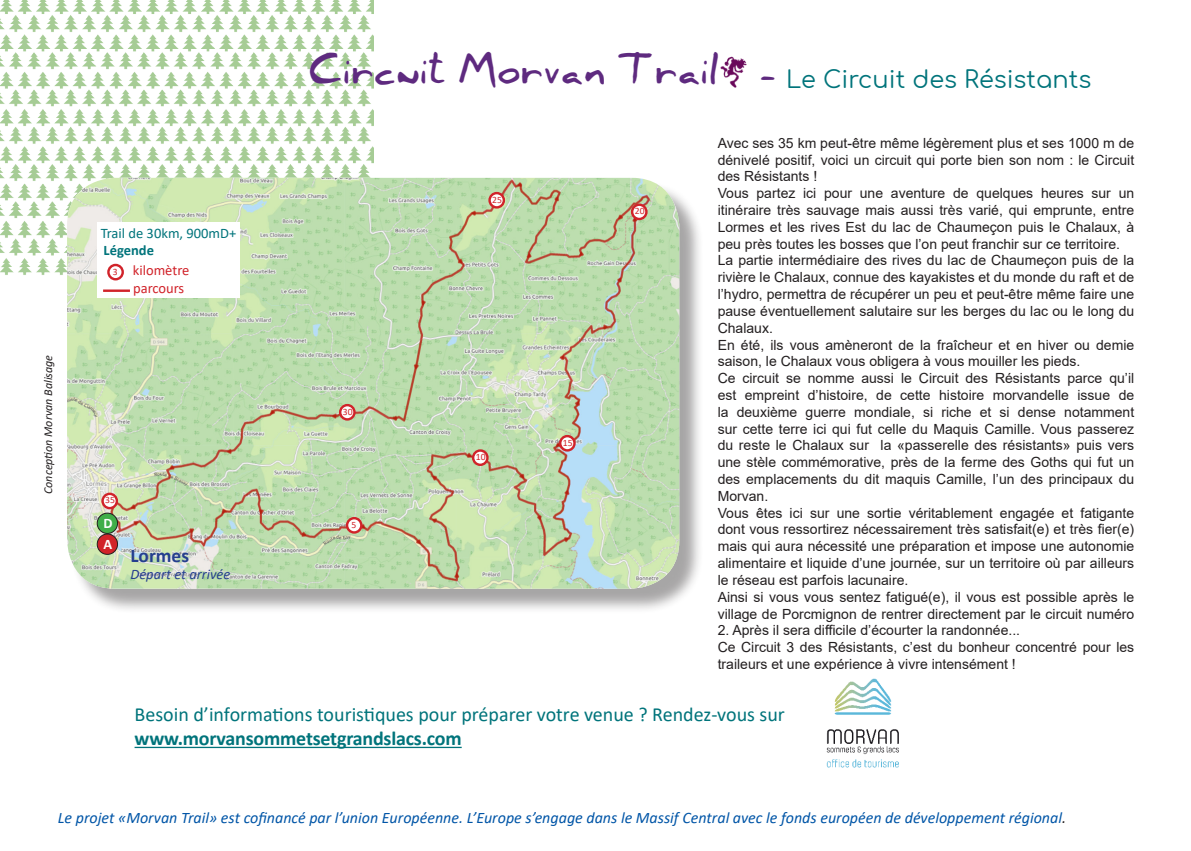
<style>
.page{position:relative;width:1191px;height:851px;background:#fff}
.page>*{position:absolute;margin:0;border:0;box-sizing:border-box;transform-origin:0 0}
.t1{font:24px "Comfortaa";color:#00747b}
.t2{font:20px "Calibri";color:#00747b}
.t3{font:700 20px "Calibri";letter-spacing:-.01em;color:#00747b}
.t4{font:700 19.4px "Calibri";color:#253f8e}
.t5{font:italic 16px "Calibri";color:#0155a7}
.t6{font:14.6px "Calibri";color:#00747b}
.t7{font:14.6px "Calibri";color:#d1232a}
.t8{font:italic 14.6px "Calibri";color:#253f8e}
.t9{font:700 14.6px "Calibri";color:#00747b}
.t10{font:700 14.6px "Calibri";color:#fff}
.t11{font:14px/16.8px "Arial";color:#231f20;text-align:justify}
.t12{font:italic 12px "Calibri";color:#231f20}
.t13{font:9.6px "Calibri";color:#d1232a}
.s1{font-family:"Nonciclopediaby Sabaku";font-size:40px;color:#5e2a7f}
.s2{font-family:"Nonciclopediaby Sabaku";font-size:34px;color:#5e2a7f}
.s3{color:#231f20}
</style>
<div class="page">
<img style="left:0;top:0;width:373px;height:275px">
<div style="left:70px;top:181px;width:634px;height:432px;background:#231f20;opacity:.4"></div>
<img style="left:67px;top:178px;width:612px;height:410px">
<img style="left:720px;top:57px;width:27px;height:31px">
<hr style="left:135px;top:746px;width:327px;height:2px;background:#00747b">
<img style="left:826px;top:678px;width:73px;height:90px">
<div style="left:347px;top:518px;width:14px;height:14px;background:#fff;border-radius:50%"></div>
<div style="left:346px;top:517px;width:16px;height:16px;border:2px solid #d1232a;border-radius:50%"></div>
<svg style="left:340px;top:405px;width:14px;height:14px"></svg>
<div style="left:339px;top:404px;width:17px;height:16px;border:2px solid #d1232a;border-radius:50%"></div>
<svg style="left:473px;top:450px;width:14px;height:14px"></svg>
<div style="left:472px;top:449px;width:16px;height:17px;border:2px solid #d1232a;border-radius:50%"></div>
<div style="left:560px;top:436px;width:14px;height:14px;background:#fff;border-radius:50%"></div>
<div style="left:559px;top:435px;width:16px;height:16px;border:2px solid #d1232a;border-radius:50%"></div>
<div style="left:97px;top:222px;width:142px;height:76px;background:#fff"></div>
<svg style="left:108px;top:265px;width:15px;height:14px"></svg>
<div style="left:107px;top:264px;width:17px;height:16px;border:2px solid #d1232a;border-radius:50%"></div>
<hr style="left:103px;top:289px;width:27px;height:3px;background:#d1232a">
<div style="left:97px;top:513px;width:21px;height:20px;background:#40ae49;border-radius:50%"></div>
<div style="left:97px;top:512px;width:21px;height:21px;border:1px solid #231f20;border-radius:50%"></div>
<div style="left:97px;top:534px;width:21px;height:20px;background:#d1232a;border-radius:50%"></div>
<div style="left:97px;top:533px;width:21px;height:21px;border:1px solid #231f20;border-radius:50%"></div>
<svg style="left:632px;top:205px;width:14px;height:14px"></svg>
<div style="left:631px;top:203px;width:16px;height:17px;border:2px solid #d1232a;border-radius:50%"></div>
<svg style="left:489px;top:193px;width:15px;height:14px"></svg>
<div style="left:488px;top:192px;width:17px;height:16px;border:2px solid #d1232a;border-radius:50%"></div>
<svg style="left:103px;top:493px;width:14px;height:15px"></svg>
<div style="left:101px;top:492px;width:17px;height:17px;border:2px solid #d1232a;border-radius:50%"></div>
<p class="t12" style="left:40px;top:494px;width:141px;rotate:-90deg">Conception Morvan Balisage</p>
<p class="t6" style="left:101px;top:223px;width:137px">Trail de 30km, 900mD+</p>
<p class="t9" style="left:104px;top:240px;width:52px">Légende</p>
<p class="t7" style="left:133px;top:260px;width:58px">kilomètre</p>
<p class="t7" style="left:133px;top:278px;width:53px">parcours</p>
<p class="t13" style="left:113px;top:264px;width:6px">3</p>
<p class="t13" style="left:105px;top:493px;width:11px">35</p>
<p class="t10" style="left:103px;top:512px;width:11px">D</p>
<p class="t10" style="left:103px;top:533px;width:10px">A</p>
<p class="t4" style="left:130px;top:541px;width:60px">Lormes</p>
<p class="t8" style="left:130px;top:564px;width:102px">Départ et arrivée</p>
<p class="t1" style="left:308px;top:57px;width:784px"><span class="s1">Circuit Morvan Trail</span> <span class="s2">-</span> Le Circuit des Résistants</p>
<p class="t13" style="left:343px;top:405px;width:11px">30</p>
<p class="t13" style="left:351px;top:517px;width:6px">5</p>
<p class="t13" style="left:492px;top:193px;width:11px">25</p>
<p class="t13" style="left:635px;top:204px;width:11px">20</p>
<p class="t13" style="left:476px;top:450px;width:11px">10</p>
<p class="t13" style="left:563px;top:435px;width:11px">15</p>
<p class="t11" style="left:717px;top:134px;width:418px">Avec ses 35 km peut-être même légèrement plus et ses 1000 m de dénivelé positif, voici un circuit qui porte bien son nom : le Circuit des Résistants !</p>
<p class="t11" style="left:717px;top:185px;width:418px">Vous partez ici pour une aventure de quelques heures sur un itinéraire très sauvage mais aussi très varié, qui emprunte, entre Lormes et les rives Est du lac de Chaumeçon puis le Chalaux, à peu près toutes les bosses que l’on peut franchir sur ce territoire.</p>
<p class="t11" style="left:717px;top:252px;width:418px">La partie intermédiaire des rives du lac de Chaumeçon puis de la rivière le Chalaux, connue des kayakistes et du monde du raft et de l’hydro, permettra de récupérer un peu et peut-être même faire une pause éventuellement salutaire sur les berges du lac ou le long du Chalaux.</p>
<p class="t11" style="left:717px;top:336px;width:418px">En été, ils vous amèneront de la fraîcheur et en hiver ou demie saison, le Chalaux vous obligera à vous mouiller les pieds.</p>
<p class="t11" style="left:717px;top:369px;width:418px">Ce circuit se nomme aussi le Circuit des Résistants parce qu’il est empreint d’histoire, de cette histoire morvandelle issue de la deuxième guerre mondiale, si riche et si dense notamment sur cette terre ici qui fut celle du Maquis Camille. Vous passerez du reste le Chalaux sur la «passerelle des résistants» puis vers une stèle commémorative, près de la ferme des Goths qui fut un des emplacements du dit maquis Camille, l’un des principaux du Morvan.</p>
<p class="t11" style="left:717px;top:504px;width:418px">Vous êtes ici sur une sortie véritablement engagée et fatigante dont vous ressortirez nécessairement très satisfait(e) et très fier(e) mais qui aura nécessité une préparation et impose une autonomie alimentaire et liquide d’une journée, sur un territoire où par ailleurs le réseau est parfois lacunaire.</p>
<p class="t11" style="left:717px;top:588px;width:418px">Ainsi si vous vous sentez fatigué(e), il vous est possible après le village de Porcmignon de rentrer directement par le circuit numéro</p>
<p class="t11" style="left:717px;top:621px;width:304px">2. Après il sera difficile d’écourter la randonnée...</p>
<p class="t11" style="left:717px;top:638px;width:418px">Ce Circuit 3 des Résistants, c’est du bonheur concentré pour les traileurs et une expérience à vivre intensément !</p>
<p class="t2" style="left:135px;top:700px;width:652px">Besoin d’informations touristiques pour préparer votre venue ? Rendez-vous sur</p>
<p class="t3" style="left:135px;top:724px;width:329px">www.morvansommetsetgrandslacs.com</p>
<p class="t5" style="left:58px;top:806px;width:1009px">Le projet «Morvan Trail» est cofinancé par l’union Européenne. L’Europe s’engage dans le Massif Central avec le fonds européen de développement régional<span class="s3">.</span></p>
</div>
